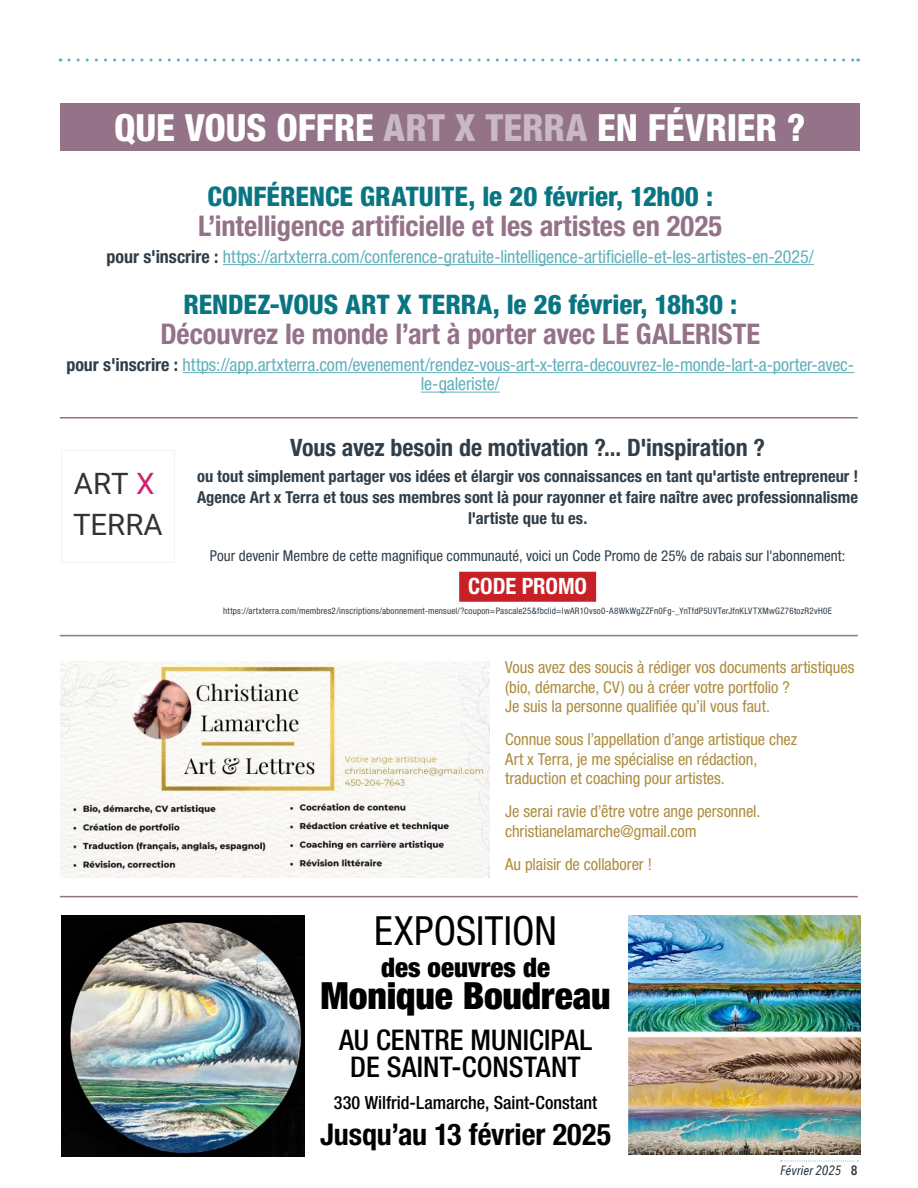
<style>
.page{position:relative;width:918px;height:1188px;background:#fff}
.page>*{position:absolute;margin:0;border:0;box-sizing:border-box;transform-origin:0 0}
.t1{font:condensed 40.35px "Helvetica Neue LT Pro";letter-spacing:.005em;color:#000}
.t2{font:800 condensed 37.5px "Helvetica Neue LT Pro";color:#fff}
.t3{font:900 condensed 37.5px "Helvetica Neue LT Pro";letter-spacing:-.005em;color:#000}
.t4{font:700 condensed 30px "Helvetica Neue LT Pro";color:#000}
.t5{font:29.4px/41.1px "Roboto";color:#343232}
.t6{font:700 condensed 28.5px "Helvetica Neue LT Pro";color:#947288}
.t7{font:500 condensed 28.5px/27px "Helvetica Neue LT Pro";letter-spacing:.005em;color:#000;text-align:center}
.t8{font:800 condensed 27px "Helvetica Neue LT Pro";color:#087582}
.t9{font:900 condensed 27px "Helvetica Neue LT Pro";color:#000}
.t10{font:700 condensed 24px "Helvetica Neue LT Pro";letter-spacing:-.005em;color:#313e48}
.t11{font:700 condensed 22.5px "Helvetica Neue LT Pro";letter-spacing:-.005em;color:#fff}
.t12{font:500 condensed 18.15px "Helvetica Neue LT Pro";color:#000}
.t13{font:condensed 18px/19.5px "Helvetica Neue LT Pro";letter-spacing:-.005em;color:#61b0bb;text-align:center}
.t14{font:condensed 16.5px/19.5px "Helvetica Neue LT Pro";letter-spacing:-.005em;color:#ad8c3f}
.t15{font:700 condensed 16.5px/21px "Helvetica Neue LT Pro";letter-spacing:.005em;color:#313e48;text-align:center}
.t16{font:condensed 15px "Helvetica Neue LT Pro";color:#313e48}
.t17{font:italic 500 13.5px "Avenir Next Condensed";color:#313e48}
.t18{font:condensed 9px "Helvetica Neue LT Pro";letter-spacing:.02em;color:#313e48}
.s1{color:#c9b9c3}
.s2{font-weight:700;color:#313e48}
.s3{color:#d11f6f}
.s4{font-weight:600;font-style:normal}
</style>
<div class="page">
<svg style="left:781px;top:1161px;width:77px;height:1px"></svg>
<svg style="left:69px;top:58px;width:790px;height:4px"></svg>
<img style="left:60px;top:662px;width:429px;height:215px">
<div style="left:60px;top:104px;width:799px;height:47px;background:#947287"></div>
<hr style="left:223px;top:264px;width:591px;height:1px;background:#61b0bb">
<hr style="left:183px;top:372px;width:671px;height:1px;background:#61b0bb">
<hr style="left:421px;top:392px;width:79px;height:1px;background:#61b0bb">
<hr style="left:60px;top:417px;width:798px;height:1px;background:#947287">
<hr style="left:60px;top:635px;width:798px;height:1px;background:#947287">
<hr style="left:60px;top:896px;width:798px;height:1px;background:#947287">
<img style="left:61px;top:916px;width:244px;height:240px">
<img style="left:628px;top:916px;width:233px;height:239px">
<div style="left:459px;top:572px;width:137px;height:30px;background:#c72026"></div>
<svg style="left:62px;top:450px;width:112px;height:1px"></svg>
<h2 class="t2" style="left:114px;top:104px;width:693px">QUE VOUS OFFRE <span class="s1">ART X TERRA</span> EN FÉVRIER ?</h2>
<h3 class="t8" style="left:208px;top:179px;width:507px">CONFÉRENCE GRATUITE, le 20 février, 12h00 :</h3>
<h3 class="t6" style="left:198px;top:208px;width:525px">L’intelligence artificielle et les artistes en 2025</h3>
<p class="t13" style="left:107px;top:247px;width:709px"><span class="s2">pour s'inscrire :</span> https://artxterra.com/conference-gratuite-lintelligence-artificielle-et-les-artistes-en-2025/</p>
<h3 class="t8" style="left:183px;top:287px;width:555px">RENDEZ-VOUS ART X TERRA, le 26 février, 18h30 :</h3>
<h3 class="t6" style="left:160px;top:316px;width:601px">Découvrez le monde l’art à porter avec LE GALERISTE</h3>
<p class="t13" style="left:66px;top:355px;width:789px"><span class="s2">pour s'inscrire :</span> https://app.artxterra.com/evenement/rendez-vous-art-x-terra-decouvrez-le-monde-lart-a-porter-avec&shy;le-galeriste/</p>
<h3 class="t5" style="left:73px;top:462px;width:91px">ART <span class="s3">X<br></span>TERRA</h3>
<h3 class="t10" style="left:290px;top:433px;width:476px">Vous avez besoin de motivation ?... D'inspiration ?</h3>
<p class="t15" style="left:197px;top:465px;width:663px">ou tout simplement partager vos idées et élargir vos connaissances en tant qu'artiste entrepreneur !<br>Agence Art x Terra et tous ses membres sont là pour rayonner et faire naître avec professionnalisme l'artiste que tu es.</p>
<p class="t16" style="left:210px;top:547px;width:637px">Pour devenir Membre de cette magnifique communauté, voici un Code Promo de 25% de rabais sur l'abonnement:</p>
<h3 class="t11" style="left:468px;top:573px;width:120px">CODE PROMO</h3>
<p class="t18" style="left:223px;top:605px;width:610px">https://artxterra.com/membres2/inscriptions/abonnement-mensuel/?coupon=Pascale25&amp;fbclid=IwAR1Ovso0-A8WkWgZZFn0Fg-_YnTfdP5UVTerJfnKLVTXMwGZ76tozR2vH0E</p>
<p class="t14" style="left:505px;top:658px;width:351px">Vous avez des soucis à rédiger vos documents artistiques (bio, démarche, CV) ou à créer votre portfolio ?<br>Je suis la personne qualifiée qu’il vous faut.</p>
<p class="t14" style="left:505px;top:730px;width:294px">Connue sous l’appellation d’ange artistique chez<br>Art x Terra, je me spécialise en rédaction, traduction et coaching pour artistes.</p>
<p class="t14" style="left:505px;top:802px;width:257px">Je serai ravie d’être votre ange personnel. christianelamarche@gmail.com</p>
<p class="t14" style="left:505px;top:854px;width:148px">Au plaisir de collaborer !</p>
<h1 class="t1" style="left:374px;top:907px;width:184px">EXPOSITION</h1>
<h3 class="t9" style="left:381px;top:951px;width:170px">des oeuvres de</h3>
<h2 class="t3" style="left:321px;top:973px;width:291px">Monique Boudreau</h2>
<h3 class="t7" style="left:339px;top:1026px;width:255px">AU CENTRE MUNICIPAL<br>DE SAINT-CONSTANT</h3>
<p class="t12" style="left:334px;top:1092px;width:265px">330 Wilfrid-Lamarche, Saint-Constant</p>
<h3 class="t4" style="left:320px;top:1116px;width:293px">Jusqu’au 13 février 2025</h3>
<p class="t17" style="left:780px;top:1162px;width:79px">Février 2025 <span class="s4">8</span></p>
</div>
